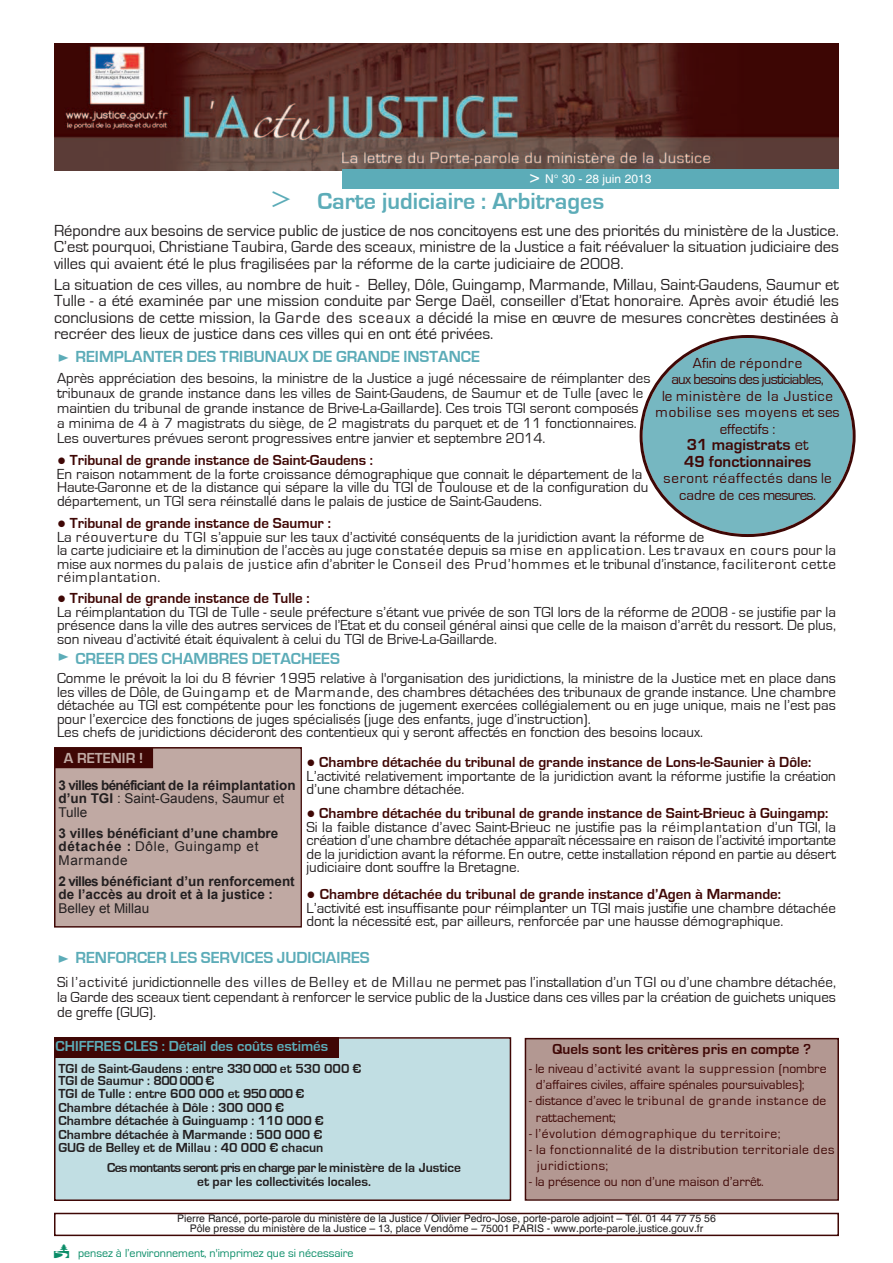
<style>
.page{position:relative;width:893px;height:1263px;background:#fff}
.page>*{position:absolute;margin:0;border:0;box-sizing:border-box;transform-origin:0 0}
.t1{font:36px "Courier";color:#5cacb8}
.t2{font:700 24px "Eurostile";color:#5cacb8}
.t3{font:16.5px/16.5px "Eurostile";color:#231f20;text-align:justify}
.t4{font:700 16.5px "Eurostile";color:#5cacb8}
.t5{font:700 16.5px/16.5px "Eurostile";color:#3f0705}
.t6{font:15px/13.5px "Eurostile";color:#231f20}
.t7{font:15px/16.5px "Eurostile";letter-spacing:.025em;color:#3f0705;text-align:center}
.t8{font:15px/16.5px "Eurostile";color:#3f0705;text-align:center}
.t9{font:700 15px "Eurostile";color:#5cacb8}
.t10{font:700 15px "Eurostile";color:#3f0705}
.t11{font:700 15px "Eurostile";color:#c0a9a3}
.t12{font:700 13.5px/13.5px "Eurostile";color:#231f20}
.t13{font:13.5px/16.2px "Eurostile";color:#3f0705}
.t14{font:700 13.5px/13.5px "Arial";color:#231f20}
.t15{font:13.5px/16.2px "Eurostile";letter-spacing:.045em;color:#3f0705}
.t16{font:700 13.5px/13.5px "Arial";letter-spacing:-.025em;color:#231f20}
.t17{font:13.5px "Arial";color:#231f20}
.t18{font:12px "Eurostile";color:#098c67}
.t19{font:12px "Helvetica";color:#fff}
.t20{font:10.5px/10.5px "Helvetica";color:#231f20;text-align:center}
.s1{font-size:18px}
.s2{font-family:"Arial Unicode MS";font-weight:400;font-size:21px}
.s3{font-family:"Tahoma";font-weight:700;color:#3f0705}
.s4{font-weight:700;color:#3f0705}
.s5{font-weight:400}
</style>
<div class="page">
<img style="left:54px;top:44px;width:785px;height:126px">
<div style="left:526px;top:1039px;width:311px;height:160px;background:#b39892"></div>
<div style="left:525px;top:1038px;width:314px;height:163px;border:2px solid #3f0705"></div>
<div style="left:54px;top:1213px;width:785px;height:23px;border:2px solid #3f0705"></div>
<div style="left:56px;top:748px;width:244px;height:178px;background:#c0a9a3"></div>
<div style="left:54px;top:747px;width:248px;height:180px;border:2px solid #3f0705"></div>
<div style="left:56px;top:749px;width:96px;height:18px;background:#3f0705"></div>
<div style="left:54px;top:748px;width:99px;height:20px;border:2px solid #3f0705"></div>
<div style="left:56px;top:1039px;width:454px;height:160px;background:#c1dee3"></div>
<div style="left:54px;top:1037px;width:457px;height:164px;border:2px solid #3f0705"></div>
<div style="left:54px;top:1037px;width:284px;height:20px;background:#3f0705"></div>
<svg style="left:640px;top:335px;width:216px;height:202px"></svg>
<div style="left:342px;top:170px;width:497px;height:19px;background:#5cacb8"></div>
<h1 class="t1" style="left:292px;top:210px;width:23px;rotate:-180deg">&lt;</h1>
<p class="t19" style="left:530px;top:172px;width:123px"><span class="s1">&gt;</span> N° 30 - 28 juin 2013</p>
<h2 class="t2" style="left:317px;top:190px;width:288px">Carte judiciaire : Arbitrages</h2>
<p class="t3" style="left:54px;top:223px;width:786px">Répondre aux besoins de service public de justice de nos concitoyens est une des priorités du ministère de la Justice.<br>C’est pourquoi, Christiane Taubira, Garde des sceaux, ministre de la Justice a fait réévaluer la situation judiciaire des villes qui avaient été le plus fragilisées par la réforme de la carte judiciaire de 2008.</p>
<p class="t3" style="left:54px;top:277px;width:786px">La situation de ces villes, au nombre de huit - Belley, Dôle, Guingamp, Marmande, Millau, Saint-Gaudens, Saumur et Tulle - a été examinée par une mission conduite par Serge Daël, conseiller d’Etat honoraire. Après avoir étudié les conclusions de cette mission, la Garde des sceaux a décidé la mise en œuvre de mesures concrètes destinées à recréer des lieux de justice dans ces villes qui en ont été privées.</p>
<p class="t4" style="left:57px;top:349px;width:424px"><span class="s2">►</span> REIMPLANTER DES TRIBUNAUX DE GRANDE INSTANCE</p>
<p class="t6" style="left:57px;top:371px;width:595px;line-height:15px">Après appréciation des besoins, la ministre de la Justice a jugé nécessaire de réimplanter des tribunaux de grande instance dans les villes de Saint-Gaudens, de Saumur et de Tulle (avec le maintien du tribunal de grande instance de Brive-La-Gaillarde). Ces trois TGI seront composés<br>a minima de 4 à 7 magistrats du siège, de 2 magistrats du parquet et de 11 fonctionnaires.<br>Les ouvertures prévues seront progressives entre janvier et septembre 2014.</p>
<p class="t6" style="left:57px;top:454px;width:593px"><span class="s3">●</span> <span class="s4">Tribunal de grande instance de Saint-Gaudens :<br></span>En raison notamment de la forte croissance démographique que connait le département de la Haute-Garonne et de la distance qui sépare la ville du TGI de Toulouse et de la configuration du département, un TGI sera réinstallé dans le palais de justice de Saint-Gaudens.</p>
<p class="t6" style="left:57px;top:517px;width:780px"><span class="s3">●</span> <span class="s4">Tribunal de grande instance de Saumur :<br></span>La réouverture du TGI s’appuie sur les taux d’activité conséquents de la juridiction avant la réforme de<br>la carte judiciaire et la diminution de l’accès au juge constatée depuis sa mise en application. Les travaux en cours pour la mise aux normes du palais de justice afin d’abriter le Conseil des Prud’hommes et le tribunal d’instance, faciliteront cette réimplantation.</p>
<p class="t6" style="left:57px;top:592px;width:780px"><span class="s3">●</span> <span class="s4">Tribunal de grande instance de Tulle :<br></span>La réimplantation du TGI de Tulle - seule préfecture s’étant vue privée de son TGI lors de la réforme de 2008 - se justifie par la présence dans la ville des autres services de l’Etat et du conseil général ainsi que celle de la maison d’arrêt du ressort. De plus, son niveau d’activité était équivalent à celui du TGI de Brive-La-Gaillarde.</p>
<p class="t7" style="left:656px;top:355px;width:186px">Afin de répondre<br>aux besoins des justiciables,<br>le ministère de la Justice mobilise ses moyens et ses effectifs :</p>
<p class="t5" style="left:684px;top:437px;width:129px">31 magistrats <span class="s5">et<br></span>49 fonctionnaires</p>
<p class="t8" style="left:664px;top:471px;width:170px">seront réaffectés dans le cadre de ces mesures.</p>
<p class="t4" style="left:57px;top:651px;width:285px"><span class="s2">►</span> CREER DES CHAMBRES DETACHEES</p>
<p class="t6" style="left:57px;top:672px;width:780px">Comme le prévoit la loi du 8 février 1995 relative à l'organisation des juridictions, la ministre de la Justice met en place dans les villes de Dôle, de Guingamp et de Marmande, des chambres détachées des tribunaux de grande instance. Une chambre détachée au TGI est compétente pour les fonctions de jugement exercées collégialement ou en juge unique, mais ne l’est pas pour l’exercice des fonctions de juges spécialisés (juge des enfants, juge d’instruction).<br>Les chefs de juridictions décideront des contentieux qui y seront affectés en fonction des besoins locaux.</p>
<p class="t6" style="left:306px;top:756px;width:531px"><span class="s3">●</span> <span class="s4">Chambre détachée du tribunal de grande instance de Lons-le-Saunier à Dôle:<br></span>L’activité relativement importante de la juridiction avant la réforme justifie la création d’une chambre détachée.</p>
<p class="t6" style="left:306px;top:807px;width:531px"><span class="s3">●</span> <span class="s4">Chambre détachée du tribunal de grande instance de Saint-Brieuc à Guingamp:<br></span>Si la faible distance d’avec Saint-Brieuc ne justifie pas la réimplantation d’un TGI, la création d’une chambre détachée apparaît nécessaire en raison de l’activité importante de la juridiction avant la réforme. En outre, cette installation répond en partie au désert judiciaire dont souffre la Bretagne.</p>
<p class="t6" style="left:306px;top:888px;width:531px"><span class="s3">●</span> <span class="s4">Chambre détachée du tribunal de grande instance d’Agen à Marmande:<br></span>L’activité est insuffisante pour réimplanter un TGI mais justifie une chambre détachée dont la nécessité est, par ailleurs, renforcée par une hausse démographique.</p>
<p class="t4" style="left:57px;top:950px;width:314px"><span class="s2">►</span> RENFORCER LES SERVICES JUDICIAIRES</p>
<p class="t6" style="left:57px;top:975px;width:780px;line-height:15px;text-align:justify">Si l’activité juridictionnelle des villes de Belley et de Millau ne permet pas l’installation d’un TGI ou d’une chambre détachée, la Garde des sceaux tient cependant à renforcer le service public de la Justice dans ces villes par la création de guichets uniques de greffe (GUG).</p>
<p class="t11" style="left:64px;top:751px;width:81px">A RETENIR !</p>
<p class="t16" style="left:59px;top:778px;width:239px">3 villes bénéficiant de la réimplantation d’un TGI <span class="s5">: Saint-Gaudens, Saumur et<br>Tulle</span></p>
<p class="t14" style="left:58px;top:826px;width:221px">3 villes bénéficiant d’une chambre détachée : <span class="s5">Dôle, Guingamp et<br>Marmande</span></p>
<p class="t14" style="left:58px;top:874px;width:238px">2 villes bénéficiant d’un renforcement de l’accès au droit et à la justice :</p>
<p class="t17" style="left:58px;top:900px;width:92px">Belley et Millau</p>
<p class="t9" style="left:56px;top:1039px;width:274px">CHIFFRES CLES : Détail des coûts estimés</p>
<p class="t12" style="left:58px;top:1063px;width:304px;line-height:12px">TGI de Saint-Gaudens : entre 330000 et 530 000 €<br>TGI de Saumur : 800000€</p>
<p class="t12" style="left:58px;top:1087px;width:267px">TGI de Tulle : entre 600 000 et 950000 € Chambre détachée à Dôle : 300 000 € Chambre détachée à Guinguamp : 110 000 € Chambre détachée à Marmande : 500 000 € GUG de Belley et de Millau : 40 000 € chacun</p>
<p class="t12" style="left:107px;top:1162px;width:356px;text-align:center">Ces montants seront pris en charge par le ministère de la Justice et par les collectivités locales.</p>
<p class="t10" style="left:552px;top:1042px;width:260px">Quels sont les critères pris en compte ?</p>
<p class="t13" style="left:536px;top:1061px;width:292px;text-indent:-7px">- le niveau d’activité avant la suppression (nombre d’affaires civiles, affaire spénales poursuivables);</p>
<p class="t13" style="left:536px;top:1093px;width:292px;text-indent:-7px">- distance d’avec le tribunal de grande instance de rattachement;</p>
<p class="t15" style="left:529px;top:1126px;width:253px">- l’évolution démographique du territoire;</p>
<p class="t15" style="left:537px;top:1142px;width:299px;text-indent:-8px">- la fonctionnalité de la distribution territoriale des juridictions;</p>
<p class="t13" style="left:529px;top:1174px;width:236px">- la présence ou non d’une maison d’arrêt.</p>
<p class="t20" style="left:177px;top:1213px;width:540px">Pierre Rancé, porte-parole du ministère de la Justice / Olivier Pedro-Jose, porte-parole adjoint – Tél. 01 44 77 75 56<br>Pôle presse du ministère de la Justice – 13, place Vendôme – 75001 PARIS - www.porte-parole.justice.gouv.fr</p>
<p class="t18" style="left:78px;top:1248px;width:277px">pensez à l’environnement, n'imprimez que si nécessaire</p>
</div>
